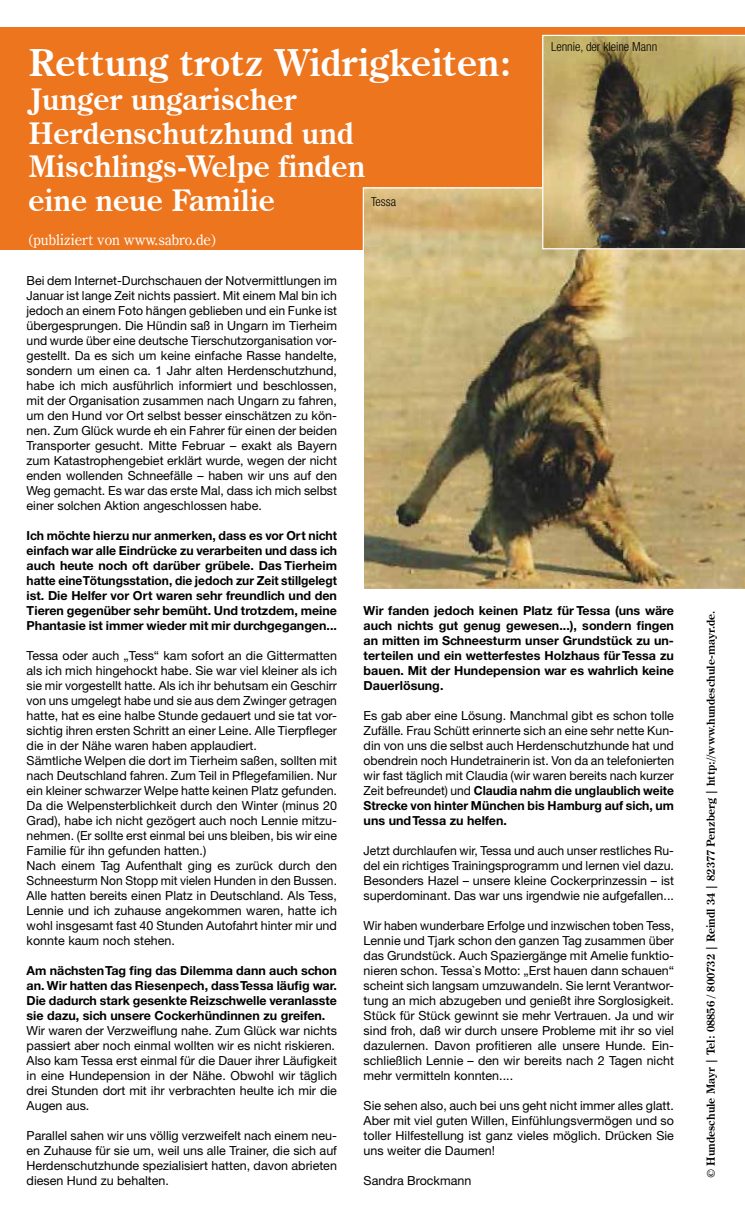
<style>
.page{position:relative;width:745px;height:1205px;background:#fff}
.page>*{position:absolute;margin:0;border:0;box-sizing:border-box;transform-origin:0 0}
.t1{font:700 37.5px "Century Oldstyle BT";color:#fff}
.t2{font:700 30px/33.8px "Century Oldstyle BT";color:#fff}
.t3{font:15px "Century Oldstyle BT";color:#fff}
.t4{font:12.5px/15px "Helvetica Neue";color:#000;text-align:justify}
.t5{font:700 12.5px/15px "Helvetica Neue CE";color:#000;text-align:justify}
.t6{font:12.5px/15px "Helvetica Neue";color:#000;text-align:justify;scale:.96 1}
.t7{font:700 12.5px/15px "Helvetica Neue CE";color:#000;text-align:justify;scale:.96 1}
.t8{font:300 condensed 12.5px "Helvetica Neue";color:#000}
.t9{font:700 11.25px "Century Oldstyle BT";color:#000}
.s1{font-family:"Helvetica Neue";font-weight:400}
</style>
<div class="page">
<div style="left:0;top:28px;width:744px;height:222px;background:#ed751e"></div>
<img style="left:362px;top:187px;width:382px;height:402px">
<svg style="left:542px;top:35px;width:202px;height:214px;background:#7a6e4c"></svg>
<h1 class="t1" style="left:28px;top:40px;width:484px">Rettung trotz Widrigkeiten:</h1>
<h2 class="t2" style="left:28px;top:82px;width:338px">Junger ungarischer<br>Herdenschutzhund und<br>Mischlings-Welpe finden eine neue Familie</h2>
<p class="t3" style="left:28px;top:230px;width:189px">(publiziert von www.sabro.de)</p>
<p class="t8" style="left:371px;top:194px;width:26px">Tessa</p>
<p class="t8" style="left:550px;top:39px;width:108px">Lennie, der kleine Mann</p>
<p class="t4" style="left:27px;top:273px;width:312px">Bei dem Internet-Durchschauen der Notvermittlungen im Januar ist lange Zeit nichts passiert. Mit einem Mal bin ich jedoch an einem Foto hängen geblieben und ein Funke ist übergesprungen. Die Hündin saß in Ungarn im Tierheim und wurde über eine deutsche Tierschutzorganisation vor&shy;gestellt. Da es sich um keine einfache Rasse handelte, sondern um einen ca. 1 Jahr alten Herdenschutzhund, habe ich mich ausführlich informiert und beschlossen, mit der Organisation zusammen nach Ungarn zu fahren, um den Hund vor Ort selbst besser einschätzen zu kön&shy;nen. Zum Glück wurde eh ein Fahrer für einen der beiden Transporter gesucht. Mitte Februar – exakt als Bayern zum Katastrophengebiet erklärt wurde, wegen der nicht enden wollenden Schneefälle – haben wir uns auf den Weg gemacht. Es war das erste Mal, dass ich mich selbst einer solchen Aktion angeschlossen habe.</p>
<p class="t5" style="left:27px;top:528px;width:312px">Ich möchte hierzu nur anmerken, dass es vor Ort nicht einfach war alle Eindrücke zu verarbeiten und dass ich auch heute noch oft darüber grübele. Das Tierheim hatte eine Tötungsstation, die jedoch zur Zeit stillgelegt ist. Die Helfer vor Ort waren sehr freundlich und den Tieren gegenüber sehr bemüht. Und trotzdem, meine Phantasie ist immer wieder mit mir durchgegangen...</p>
<p class="t4" style="left:27px;top:648px;width:312px;text-align:left">Tessa oder auch „Tess“ kam sofort an die Gittermatten als ich mich hingehockt habe. Sie war viel kleiner als ich sie mir vorgestellt hatte. Als ich ihr behutsam ein Geschirr von uns umgelegt habe und sie aus dem Zwinger getragen hatte, hat es eine halbe Stunde gedauert und sie tat vor&shy;sichtig ihren ersten Schritt an einer Leine. Alle Tierpfleger die in der Nähe waren haben applaudiert.<br>Sämtliche Welpen die dort im Tierheim saßen, sollten mit nach Deutschland fahren. Zum Teil in Pflegefamilien. Nur ein kleiner schwarzer Welpe hatte keinen Platz gefunden.<br>Da die Welpensterblichkeit durch den Winter (minus 20<br>Grad), habe ich nicht gezögert auch noch Lennie mitzu&shy;nehmen. (Er sollte erst einmal bei uns bleiben, bis wir eine Familie für ihn gefunden hatten.)<br>Nach einem Tag Aufenthalt ging es zurück durch den Schneesturm Non Stopp mit vielen Hunden in den Bussen.<br>Alle hatten bereits einen Platz in Deutschland. Als Tess, Lennie und ich zuhause angekommen waren, hatte ich wohl insgesamt fast 40 Stunden Autofahrt hinter mir und konnte kaum noch stehen.</p>
<p class="t5" style="left:27px;top:963px;width:312px">Am nächsten Tag fing das Dilemma dann auch schon an. Wir hatten das Riesenpech, dass Tessa läufig war.<br>Die dadurch stark gesenkte Reizschwelle veranlasste sie dazu, sich unsere Cockerhündinnen zu greifen.</p>
<p class="t4" style="left:27px;top:1023px;width:312px;text-align:left">Wir waren der Verzweiflung nahe. Zum Glück war nichts passiert aber noch einmal wollten wir es nicht riskieren.<br>Also kam Tessa erst einmal für die Dauer ihrer Läufigkeit in eine Hundepension in der Nähe. Obwohl wir täglich drei Stunden dort mit ihr verbrachten heulte ich mir die Augen aus.</p>
<p class="t4" style="left:27px;top:1128px;width:312px">Parallel sahen wir uns völlig verzweifelt nach einem neu&shy;en Zuhause für sie um, weil uns alle Trainer, die sich auf Herdenschutzhunde spezialisiert hatten, davon abrieten diesen Hund zu behalten.</p>
<p class="t5" style="left:363px;top:603px;width:312px">Wir fanden jedoch keinen Platz für Tessa (uns wäre auch nichts gut genug gewesen...), sondern fingen an mitten im Schneesturm unser Grundstück zu un&shy;terteilen und ein wetterfestes Holzhaus für Tessa zu bauen. Mit der Hundepension war es wahrlich keine Dauerlösung.</p>
<p class="t4" style="left:363px;top:708px;width:312px">Es gab aber eine Lösung. Manchmal gibt es schon tolle Zufälle. Frau Schütt erinnerte sich an eine sehr nette Kun&shy;din von uns die selbst auch Herdenschutzhunde hat und obendrein noch Hundetrainerin ist. Von da an telefonierten wir fast täglich mit Claudia (wir waren bereits nach kurzer</p>
<p class="t7" style="left:363px;top:783px;width:324px"><span class="s1">Zeit befreundet) und</span> Claudia nahm die unglaublich weite Strecke von hinter München bis Hamburg auf sich, um uns und Tessa zu helfen.</p>
<p class="t4" style="left:363px;top:843px;width:312px">Jetzt durchlaufen wir, Tessa und auch unser restliches Ru&shy;del ein richtiges Trainingsprogramm und lernen viel dazu.<br>Besonders Hazel – unsere kleine Cockerprinzessin – ist superdominant. Das war uns irgendwie nie aufgefallen...</p>
<p class="t6" style="left:363px;top:918px;width:324px">Wir haben wunderbare Erfolge und inzwischen toben Tess, Lennie und Tjark schon den ganzen Tag zusammen über das Grundstück. Auch Spaziergänge mit Amelie funktio&shy;nieren schon. Tessa`s Motto: „Erst hauen dann schauen“ scheint sich langsam umzuwandeln. Sie lernt Verantwor&shy;tung an mich abzugeben und genießt ihre Sorglosigkeit.<br>Stück für Stück gewinnt sie mehr Vertrauen. Ja und wir sind froh, daß wir durch unsere Probleme mit ihr so viel dazulernen. Davon profitieren alle unsere Hunde. Ein&shy;schließlich Lennie – den wir bereits nach 2 Tagen nicht mehr vermitteln konnten....</p>
<p class="t4" style="left:363px;top:1098px;width:312px">Sie sehen also, auch bei uns geht nicht immer alles glatt.<br>Aber mit viel guten Willen, Einfühlungsvermögen und so toller Hilfestellung ist ganz vieles möglich. Drücken Sie uns weiter die Daumen!</p>
<p class="t4" style="left:363px;top:1173px;width:109px">Sandra Brockmann</p>
<p class="t9" style="left:703px;top:1178px;width:569px;rotate:-90deg">© Hundeschule Mayr | Tel: 08856 / 800732 | Reindl 34 | 82377 Penzberg | http://www.hundeschule-mayr.de.</p>
</div>
